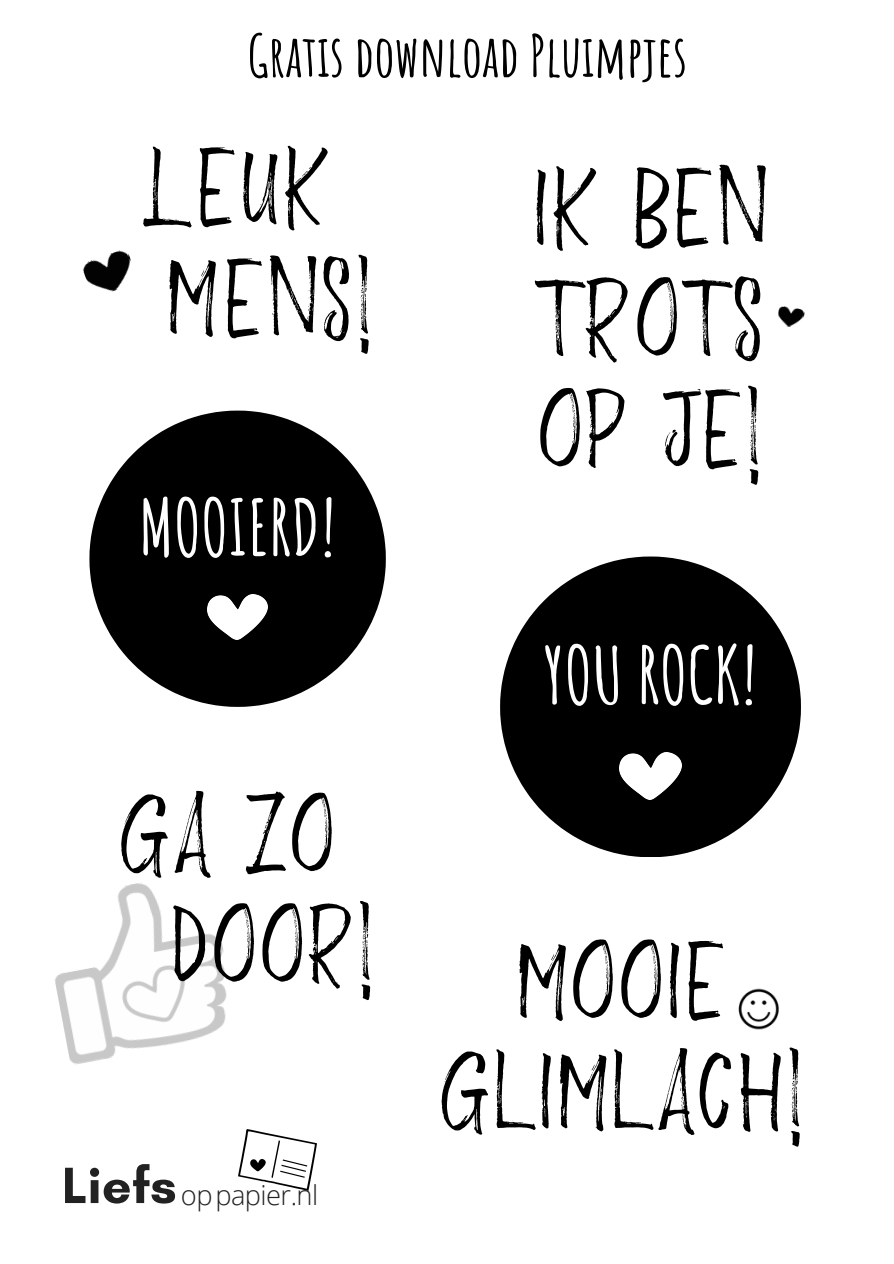
<style>
.page{position:relative;width:894px;height:1264px;background:#fff}
.page>*{position:absolute;margin:0;border:0;box-sizing:border-box;transform-origin:0 0}
.t1{font:94.2px/110.9px "Emily Smiles Marker";letter-spacing:.08em;color:#000;text-align:center}
.t2{font:700 77.4px "Amatic SC";color:#fff}
.t3{font:700 76.35px "Amatic SC";color:#fff}
.t4{font:700 56.85px "Amatic SC";color:#000}
.t5{font:300 27.3px "Open Sans";letter-spacing:-.02em;color:#222}
.s1{font-family:"Glacial Indifference";font-weight:700;font-size:51.9px}
</style>
<div class="page">
<img style="left:778px;top:306px;width:26px;height:21px">
<img style="left:82px;top:250px;width:49px;height:42px">
<img style="left:54px;top:883px;width:173px;height:182px">
<img style="left:738px;top:988px;width:41px;height:42px">
<svg style="left:89px;top:410px;width:297px;height:297px;fill:#000"></svg>
<img style="left:208px;top:594px;width:60px;height:45px">
<svg style="left:500px;top:556px;width:300px;height:301px;fill:#000"></svg>
<img style="left:619px;top:752px;width:62px;height:47px">
<img style="left:238px;top:1129px;width:78px;height:60px">
<p class="t4" style="left:247px;top:19px;width:441px">Gratis download Pluimpjes</p>
<p class="t1" style="left:150px;top:140px;width:223px;text-align:left">LEUK<br>MENS!</p>
<p class="t3" style="left:139px;top:478px;width:198px">MOOIERD!</p>
<p class="t1" style="left:121px;top:787px;width:253px">GA ZO<br>DOOR!</p>
<p class="t5" style="left:62px;top:1175px;width:258px"><span class="s1">Liefs</span> oppapier.nl</p>
<p class="t1" style="left:536px;top:161px;width:230px;text-align:justify">IK BEN TROTS OP JE!</p>
<p class="t2" style="left:544px;top:625px;width:214px">YOU ROCK!</p>
<p class="t1" style="left:441px;top:934px;width:362px;line-height:110.2px">MOOIE<br>GLIMLACH!</p>
</div>
